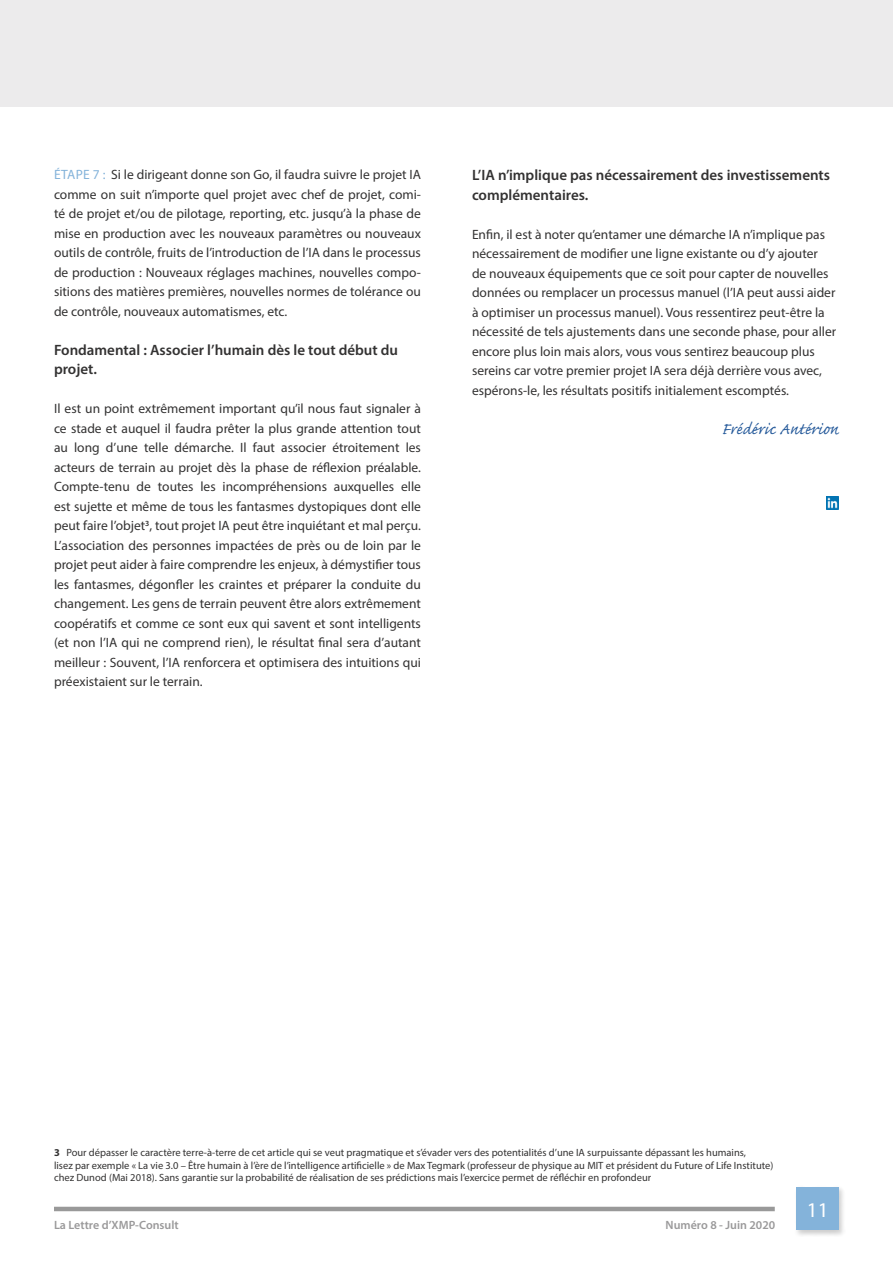
<style>
.page{position:relative;width:893px;height:1263px;background:#fff}
.page>*{position:absolute;margin:0;border:0;box-sizing:border-box;transform-origin:0 0}
.t1{font:21px "Caflisch Script Pro";color:#275b9b}
.t2{font:21px "Myriad Pro";color:#fff}
.t3{font:600 15px/19.5px "Myriad Pro";color:#333232}
.t4{font:13.5px/19.5px "Myriad Pro";color:#333232;text-align:justify}
.t5{font:600 12px "Myriad Pro";color:#9a999a}
.t6{font:10.5px "Myriad Pro";color:#333232}
.s1{color:#84b3da}
.s2{font-weight:700}
</style>
<div class="page">
<div style="left:0;top:0;width:893px;height:106px;background:#ecebec"></div>
<hr style="left:54px;top:1207px;width:721px;height:4px;background:#999">
<div style="left:794px;top:1185px;width:52px;height:52px;background:#000;opacity:.2"></div>
<div style="left:796px;top:1188px;width:43px;height:42px;background:#84b3da"></div>
<svg style="left:826px;top:496px;width:13px;height:13px"></svg>
<p class="t4" style="left:54px;top:165px;width:368px"><span class="s1">ÉTAPE 7 :</span> Si le dirigeant donne son Go, il faudra suivre le projet IA comme on suit n’importe quel projet avec chef de projet, comi&shy;té de projet et/ou de pilotage, reporting, etc. jusqu’à la phase de mise en production avec les nouveaux paramètres ou nouveaux outils de contrôle, fruits de l’introduction de l’IA dans le processus de production : Nouveaux réglages machines, nouvelles compo&shy;sitions des matières premières, nouvelles normes de tolérance ou de contrôle, nouveaux automatismes, etc.</p>
<p class="t3" style="left:54px;top:339px;width:346px">Fondamental : Associer l’humain dès le tout début du projet.</p>
<p class="t4" style="left:54px;top:399px;width:368px">Il est un point extrêmement important qu’il nous faut signaler à ce stade et auquel il faudra prêter la plus grande attention tout au long d’une telle démarche. Il faut associer étroitement les acteurs de terrain au projet dès la phase de réflexion préalable.<br>Compte-tenu de toutes les incompréhensions auxquelles elle est sujette et même de tous les fantasmes dystopiques dont elle peut faire l’objet<sup>3</sup>, tout projet IA peut être inquiétant et mal perçu.<br>L’association des personnes impactées de près ou de loin par le projet peut aider à faire comprendre les enjeux, à démystifier tous les fantasmes, dégonfler les craintes et préparer la conduite du changement. Les gens de terrain peuvent être alors extrêmement coopératifs et comme ce sont eux qui savent et sont intelligents (et non l’IA qui ne comprend rien), le résultat final sera d’autant meilleur : Souvent, l’IA renforcera et optimisera des intuitions qui préexistaient sur le terrain.</p>
<p class="t3" style="left:472px;top:165px;width:360px">L’IA n’implique pas nécessairement des investissements complémentaires.</p>
<p class="t4" style="left:472px;top:224px;width:366px;text-align:left">Enfin, il est à noter qu’entamer une démarche IA n’implique pas nécessairement de modifier une ligne existante ou d’y ajouter<br>de nouveaux équipements que ce soit pour capter de nouvelles données ou remplacer un processus manuel (l’IA peut aussi aider à optimiser un processus manuel). Vous ressentirez peut-être la nécessité de tels ajustements dans une seconde phase, pour aller encore plus loin mais alors, vous vous sentirez beaucoup plus sereins car votre premier projet IA sera déjà derrière vous avec, espérons-le, les résultats positifs initialement escomptés.</p>
<p class="t1" style="left:721px;top:418px;width:119px">Frédéric Antérion</p>
<p class="t6" style="left:54px;top:1146px;width:694px"><span class="s2">3</span> Pour dépasser le caractère terre-à-terre de cet article qui se veut pragmatique et s’évader vers des potentialités d’une IA surpuissante dépassant les humains,</p>
<p class="t6" style="left:54px;top:1159px;width:721px">lisez par exemple « La vie 3.0 – Être humain à l’ère de l’intelligence artificielle » de Max Tegmark (professeur de physique au MIT et président du Future of Life Institute)</p>
<p class="t6" style="left:54px;top:1171px;width:599px">chez Dunod (Mai 2018). Sans garantie sur la probabilité de réalisation de ses prédictions mais l’exercice permet de réfléchir en profondeur</p>
<p class="t5" style="left:54px;top:1217px;width:126px">La Lettre d’XMP-Consult</p>
<p class="t5" style="left:666px;top:1217px;width:111px">Numéro 8 - Juin 2020</p>
<p class="t2" style="left:807px;top:1197px;width:23px">11</p>
</div>
